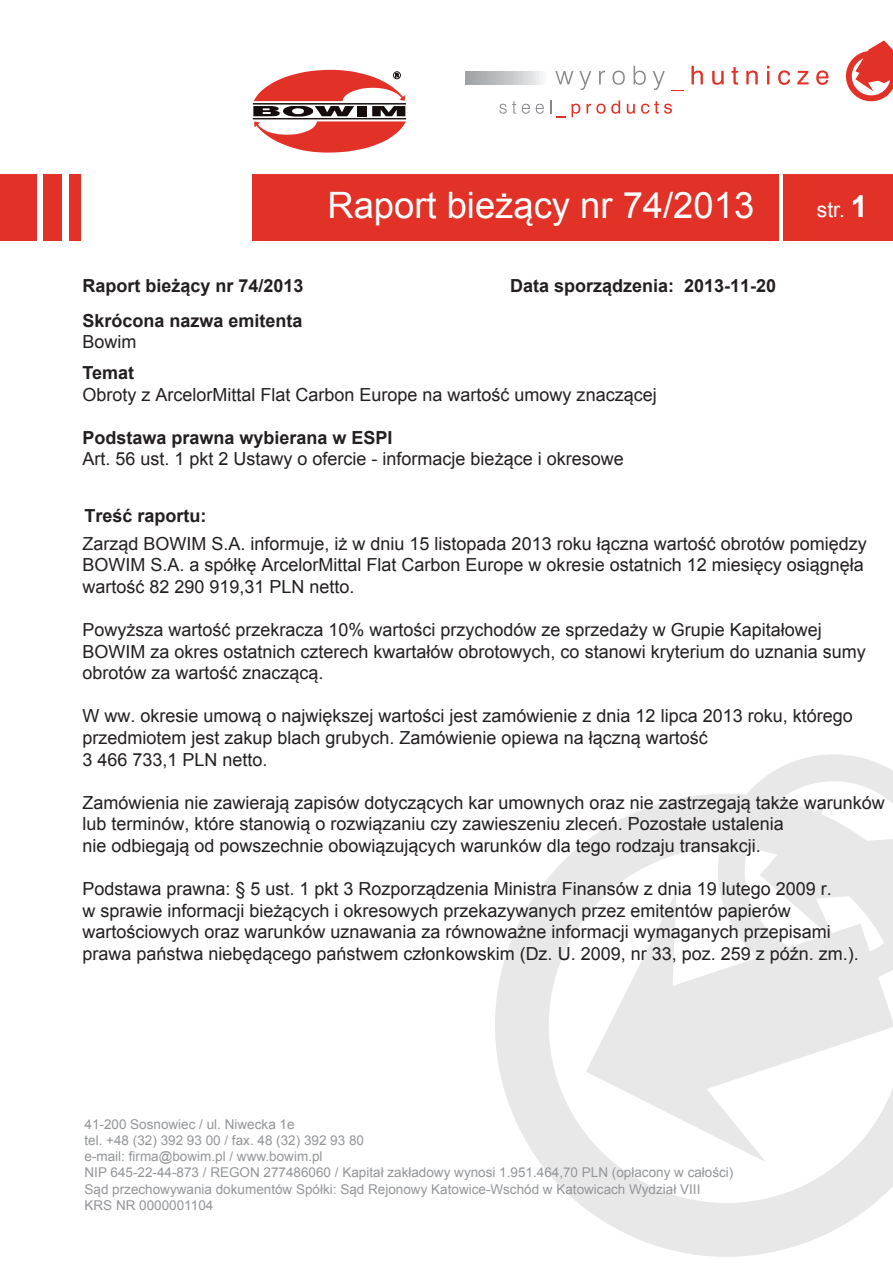
<style>
.page{position:relative;width:893px;height:1263px;background:#fff}
.page>*{position:absolute;margin:0;border:0;box-sizing:border-box;transform-origin:0 0}
.t1{font:36.45px "Arial";color:#fff}
.t2{font:21px "Arial";color:#fff}
.t3{font:18px/21.6px "Arial";color:#231f20}
.t4{font:700 18px "Arial";color:#231f20}
.t5{font:13.5px/16.2px "Arial";color:#939598}
.s1{font-weight:700;font-size:30.45px}
</style>
<div class="page">
<svg style="left:846px;top:40px;width:47px;height:61px"></svg>
<svg style="left:495px;top:754px;width:398px;height:503px"></svg>
<svg style="left:253px;top:70px;width:153px;height:83px"></svg>
<svg style="left:579px;top:71px;width:12px;height:19px"></svg>
<svg style="left:599px;top:71px;width:6px;height:13px"></svg>
<svg style="left:612px;top:71px;width:13px;height:14px"></svg>
<svg style="left:634px;top:66px;width:12px;height:19px"></svg>
<svg style="left:653px;top:71px;width:12px;height:19px"></svg>
<svg style="left:671px;top:90px;width:13px;height:1px"></svg>
<svg style="left:691px;top:66px;width:12px;height:18px"></svg>
<svg style="left:712px;top:71px;width:12px;height:14px"></svg>
<svg style="left:731px;top:67px;width:7px;height:18px"></svg>
<svg style="left:746px;top:70px;width:12px;height:14px"></svg>
<svg style="left:767px;top:66px;width:2px;height:18px"></svg>
<svg style="left:778px;top:70px;width:12px;height:15px"></svg>
<svg style="left:797px;top:71px;width:12px;height:13px"></svg>
<svg style="left:816px;top:70px;width:12px;height:15px"></svg>
<svg style="left:499px;top:101px;width:17px;height:13px"></svg>
<svg style="left:522px;top:104px;width:8px;height:10px"></svg>
<svg style="left:536px;top:104px;width:8px;height:10px"></svg>
<svg style="left:550px;top:100px;width:1px;height:14px"></svg>
<svg style="left:572px;top:104px;width:8px;height:13px"></svg>
<svg style="left:586px;top:100px;width:34px;height:14px"></svg>
<svg style="left:627px;top:104px;width:8px;height:10px"></svg>
<svg style="left:641px;top:101px;width:31px;height:13px"></svg>
<hr style="left:466px;top:71px;width:3px;height:14px;background:#a0a2a7">
<hr style="left:469px;top:71px;width:3px;height:14px;background:#a3a5a8">
<hr style="left:472px;top:71px;width:4px;height:14px;background:#a5a7ab">
<hr style="left:476px;top:71px;width:3px;height:14px;background:#a7aaad">
<hr style="left:479px;top:71px;width:4px;height:14px;background:#abadb0">
<hr style="left:483px;top:71px;width:3px;height:14px;background:#aeb0b3">
<hr style="left:486px;top:71px;width:3px;height:14px;background:#b0b2b5">
<hr style="left:489px;top:71px;width:4px;height:14px;background:#b3b6b9">
<hr style="left:493px;top:71px;width:3px;height:14px;background:#b6b8bb">
<hr style="left:496px;top:71px;width:3px;height:14px;background:#b9bbbd">
<hr style="left:499px;top:71px;width:4px;height:14px;background:#bcbec0">
<hr style="left:503px;top:71px;width:3px;height:14px;background:#bec1c2">
<hr style="left:504px;top:71px;width:4px;height:14px;background:#c2c3c5">
<hr style="left:508px;top:71px;width:3px;height:14px;background:#c5c6c8">
<hr style="left:511px;top:71px;width:3px;height:14px;background:#c9cacb">
<hr style="left:514px;top:71px;width:4px;height:14px;background:#cdcecf">
<hr style="left:518px;top:71px;width:3px;height:14px;background:#d1d2d3">
<hr style="left:521px;top:71px;width:4px;height:14px;background:#d4d6d7">
<hr style="left:523px;top:71px;width:3px;height:14px;background:#d8d8d9">
<hr style="left:525px;top:71px;width:3px;height:14px;background:#dadcdc">
<hr style="left:528px;top:71px;width:3px;height:14px;background:#dfdee0">
<hr style="left:531px;top:71px;width:4px;height:14px;background:#e3e3e5">
<hr style="left:535px;top:71px;width:3px;height:14px;background:#e8e8e9">
<hr style="left:536px;top:71px;width:4px;height:14px;background:#ecedee">
<hr style="left:540px;top:71px;width:3px;height:14px;background:#f1f3f3">
<hr style="left:543px;top:71px;width:3px;height:14px;background:#f7f8f7">
<svg style="left:555px;top:71px;width:18px;height:14px"></svg>
<div style="left:252px;top:174px;width:526px;height:66px;background:#e23227"></div>
<div style="left:783px;top:174px;width:110px;height:66px;background:#e23227"></div>
<div style="left:0;top:174px;width:36px;height:66px;background:#e23227"></div>
<div style="left:44px;top:174px;width:18px;height:66px;background:#e23227"></div>
<div style="left:69px;top:174px;width:12px;height:66px;background:#e23227"></div>
<h1 class="t1" style="left:327px;top:181px;width:428px">Raport bieżący nr 74/2013</h1>
<p class="t2" style="left:817px;top:196px;width:52px">str. <span class="s1">1</span></p>
<p class="t4" style="left:82px;top:273px;width:223px">Raport bieżący nr 74/2013</p>
<p class="t4" style="left:510px;top:273px;width:268px">Data sporządzenia: 2013-11-20</p>
<p class="t4" style="left:82px;top:308px;width:222px">Skrócona nazwa emitenta</p>
<p class="t3" style="left:82px;top:331px;width:56px">Bowim</p>
<p class="t4" style="left:82px;top:361px;width:53px">Temat</p>
<p class="t3" style="left:82px;top:384px;width:576px">Obroty z ArcelorMittal Flat Carbon Europe na wartość umowy znaczącej</p>
<p class="t4" style="left:82px;top:426px;width:312px">Podstawa prawna wybierana w ESPI</p>
<p class="t3" style="left:82px;top:448px;width:543px">Art. 56 ust. 1 pkt 2 Ustawy o ofercie - informacje bieżące i okresowe</p>
<p class="t4" style="left:84px;top:504px;width:124px">Treść raportu:</p>
<p class="t3" style="left:82px;top:533px;width:786px">Zarząd BOWIM S.A. informuje, iż w dniu 15 listopada 2013 roku łączna wartość obrotów pomiędzy<br>BOWIM S.A. a spółkę ArcelorMittal Flat Carbon Europe w okresie ostatnich 12 miesięcy osiągnęła wartość 82 290 919,31 PLN netto.</p>
<p class="t3" style="left:82px;top:619px;width:785px">Powyższa wartość przekracza 10% wartości przychodów ze sprzedaży w Grupie Kapitałowej<br>BOWIM za okres ostatnich czterech kwartałów obrotowych, co stanowi kryterium do uznania sumy obrotów za wartość znaczącą.</p>
<p class="t3" style="left:82px;top:705px;width:772px">W ww. okresie umową o największej wartości jest zamówienie z dnia 12 lipca 2013 roku, którego przedmiotem jest zakup blach grubych. Zamówienie opiewa na łączną wartość<br>3 466 733,1 PLN netto.</p>
<p class="t3" style="left:82px;top:792px;width:804px">Zamówienia nie zawierają zapisów dotyczących kar umownych oraz nie zastrzegają także warunków lub terminów, które stanowią o rozwiązaniu czy zawieszeniu zleceń. Pozostałe ustalenia<br>nie odbiegają od powszechnie obowiązujących warunków dla tego rodzaju transakcji.</p>
<p class="t3" style="left:82px;top:878px;width:778px">Podstawa prawna: § 5 ust. 1 pkt 3 Rozporządzenia Ministra Finansów z dnia 19 lutego 2009 r.<br>w sprawie informacji bieżących i okresowych przekazywanych przez emitentów papierów wartościowych oraz warunków uznawania za równoważne informacji wymaganych przepisami prawa państwa niebędącego państwem członkowskim (Dz. U. 2009, nr 33, poz. 259 z późn. zm.).</p>
<p class="t5" style="left:84px;top:1116px;width:650px">41-200 Sosnowiec / ul. Niwecka 1e<br>tel. +48 (32) 392 93 00 / fax. 48 (32) 392 93 80<br>e-mail: firma@bowim.pl / www.bowim.pl<br>NIP 645-22-44-873 / REGON 277486060 / Kapitał zakładowy wynosi 1.951.464,70 PLN (opłacony w całości)<br>Sąd przechowywania dokumentów Spółki: Sąd Rejonowy Katowice-Wschód w Katowicach Wydział VIII<br>KRS NR 0000001104</p>
</div>
